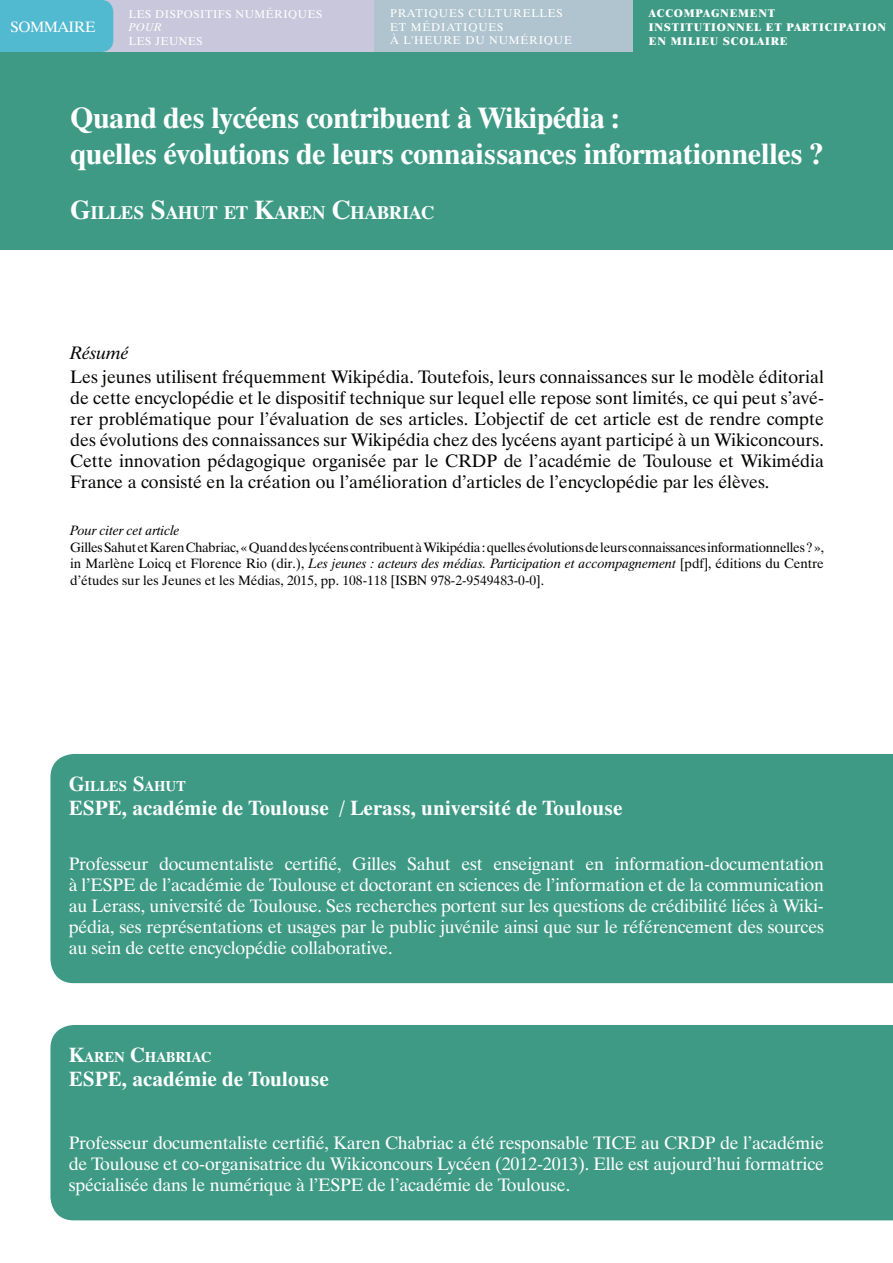
<style>
.page{position:relative;width:893px;height:1263px;background:#fff}
.page>*{position:absolute;margin:0;border:0;box-sizing:border-box;transform-origin:0 0}
.t1{font:700 30px/36px "Dutch 801 BT";letter-spacing:-.02em;color:#fff}
.t2{font:700 21px "Dutch 801 BT";color:#fff}
.t3{font:700 18.9px "Dutch 801 BT";letter-spacing:-.015em;color:#fff}
.t4{font:18px/21px "Dutch 801 BT";letter-spacing:-.01em;color:#fff;text-align:justify}
.t5{font:18px/21px "Dutch 801 BT";color:#040503;text-align:justify}
.t6{font:italic 18px "Dutch 801 BT";color:#040503}
.t7{font:15px "Dutch 801 BT";color:#fff}
.t8{font:700 14.7px "Dutch 801 BT";color:#fff}
.t9{font:13.5px/16.5px "Dutch 801 BT";color:#040503;text-align:justify}
.t10{font:italic 13.5px "Dutch 801 BT";color:#040503}
.t11{font:11.25px/13.8px "Dutch 801 BT";letter-spacing:.08em;color:#fff}
.t12{font:800 11.25px/13.8px "Dutch 801 BT";letter-spacing:.07em;color:#fff}
.t13{font:italic 11.25px "Dutch 801 BT";color:#fff}
.s1{font-size:27px}
.s2{font-style:italic}
.s3{font-size:21px}
</style>
<div class="page">
<div style="left:0;top:0;width:893px;height:250px;background:#3e9a84"></div>
<div style="left:373px;top:0;width:260px;height:52px;background:#afc4ce"></div>
<div style="left:103px;top:0;width:270px;height:52px;background:#c8c7dc"></div>
<div style="left:0;top:0;width:113px;height:52px;background:#51bad0"></div>
<div style="left:50px;top:754px;width:843px;height:229px;background:#3e9a84"></div>
<div style="left:50px;top:1025px;width:843px;height:195px;background:#3e9a84"></div>
<div style="left:69px;top:1046px;width:729px;height:57px;background:#3e9a84"></div>
<p class="t7" style="left:11px;top:17px;width:32px">sommaire</p>
<p class="t11" style="left:129px;top:7px;width:9px">les</p>
<p class="t11" style="left:155px;top:7px;width:8px">disp</p>
<p class="t11" style="left:184px;top:7px;width:17px">ositifs</p>
<p class="t11" style="left:236px;top:7px;width:29px">numériq</p>
<p class="t11" style="left:298px;top:7px;width:18px">ues</p>
<p class="t13" style="left:129px;top:21px;width:34px">pour</p>
<p class="t11" style="left:129px;top:34px;width:9px">les</p>
<p class="t11" style="left:155px;top:34px;width:41px">jeunes</p>
<p class="t11" style="left:390px;top:6px;width:17px">Pratiq</p>
<p class="t11" style="left:439px;top:6px;width:84px">ues culturelles</p>
<p class="t11" style="left:390px;top:20px;width:30px">et médiatiq</p>
<p class="t11" style="left:390px;top:20px;width:129px;text-indent:88px">ues<br>à l'heure du numériq</p>
<p class="t11" style="left:554px;top:34px;width:16px">ue</p>
<p class="t12" style="left:649px;top:6px;width:239px">ACCOMPAGNEMENT<br>INSTITUTIONNEL ET PARTICIPATION<br>EN MILIEU SCOLAIRE</p>
<h1 class="t1" style="left:70px;top:99px;width:755px">Quand des lycéens contribuent à Wikipédia :<br>quelles évolutions de leurs connaissances informationnelles ?</h1>
<p class="t3" style="left:70px;top:201px;width:365px"><span class="s1">G</span>ILLES <span class="s1">S</span>AHUT ET <span class="s1">K</span>AREN <span class="s1">C</span>HABRIAC</p>
<p class="t6" style="left:70px;top:342px;width:60px">Résumé</p>
<p class="t5" style="left:70px;top:366px;width:755px">Les jeunes utilisent fréquemment Wikipédia. Toutefois, leurs connaissances sur le modèle éditorial de cette encyclopédie et le dispositif technique sur lequel elle repose sont limités, ce qui peut s’avé&shy;rer problématique pour l’évaluation de ses articles. L’objectif de cet article est de rendre compte des évolutions des connaissances sur Wikipédia chez des lycéens ayant participé à un Wikiconcours.<br>Cette innovation pédagogique organisée par le CRDP de l’académie de Toulouse et Wikimédia France a consisté en la création ou l’amélioration d’articles de l’encyclopédie par les élèves.</p>
<p class="t10" style="left:70px;top:522px;width:111px">Pour citer cet article</p>
<p class="t9" style="left:70px;top:539px;width:755px">Gilles Sahut et Karen Chabriac, «Quand des lycéens contribuent à Wikipédia: quelles évolutions de leurs connaissances informationnelles?», in Marlène Loicq et Florence Rio (dir.), <span class="s2">Les jeunes : acteurs des médias. Participation et accompagnement</span> [pdf], éditions du Centre d’études sur les Jeunes et les Médias, 2015, pp. 108-118 [ISBN 978-2-9549483-0-0].</p>
<p class="t8" style="left:69px;top:777px;width:118px"><span class="s3">G</span>ILLES <span class="s3">S</span>AHUT</p>
<p class="t2" style="left:69px;top:795px;width:555px">ESPE, académie de Toulouse / Lerass, université de Toulouse</p>
<p class="t4" style="left:69px;top:853px;width:757px">Professeur documentaliste certifié, Gilles Sahut est enseignant en information-documentation à l’ESPE de l’académie de Toulouse et doctorant en sciences de l’information et de la communication au Lerass, université de Toulouse. Ses recherches portent sur les questions de crédibilité liées à Wiki&shy;pédia, ses représentations et usages par le public juvénile ainsi que sur le référencement des sources au sein de cette encyclopédie collaborative.</p>
<p class="t8" style="left:69px;top:1048px;width:144px"><span class="s3">K</span>AREN <span class="s3">C</span>HABRIAC</p>
<p class="t2" style="left:69px;top:1066px;width:262px">ESPE, académie de Toulouse</p>
<p class="t4" style="left:69px;top:1132px;width:757px">Professeur documentaliste certifié, Karen Chabriac a été responsable TICE au CRDP de l’académie de Toulouse et co-organisatrice du Wikiconcours Lycéen (2012-2013). Elle est aujourd’hui formatrice spécialisée dans le numérique à l’ESPE de l’académie de Toulouse.</p>
</div>
